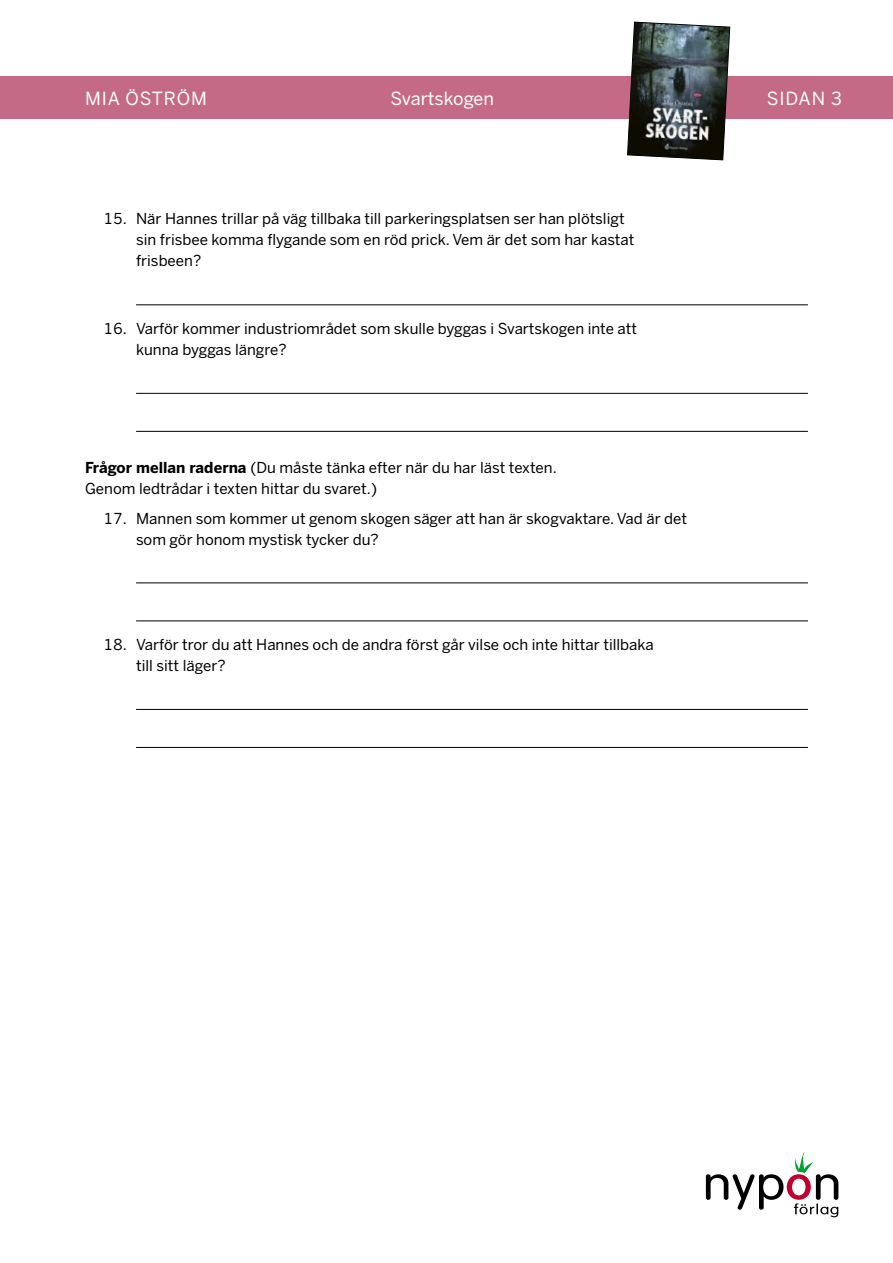
<style>
.page{position:relative;width:893px;height:1263px;background:#fff}
.page>*{position:absolute;margin:0;border:0;box-sizing:border-box;transform-origin:0 0}
.t1{font:18px "Benton Sans";letter-spacing:.005em;color:#fff}
.t2{font:18px "Benton Sans";letter-spacing:.05em;color:#fff}
.t3{font:15px/21px "Benton Sans";color:#000}
.s1{font-weight:700}
</style>
<div class="page">
<svg style="left:706px;top:1152px;width:132px;height:65px"></svg>
<div style="left:0;top:77px;width:893px;height:42px;background:#c46a87"></div>
<svg style="left:627px;top:21px;width:103px;height:140px"></svg>
<hr style="left:136px;top:304px;width:672px;height:1px;background:#000">
<hr style="left:136px;top:393px;width:672px;height:1px;background:#000">
<hr style="left:136px;top:431px;width:672px;height:1px;background:#000">
<hr style="left:136px;top:582px;width:672px;height:1px;background:#000">
<hr style="left:136px;top:620px;width:672px;height:1px;background:#000">
<hr style="left:136px;top:709px;width:672px;height:1px;background:#000">
<hr style="left:136px;top:747px;width:672px;height:1px;background:#000">
<p class="t2" style="left:85px;top:87px;width:123px">MIA ÖSTRÖM</p>
<p class="t1" style="left:390px;top:87px;width:105px">Svartskogen</p>
<p class="t1" style="left:767px;top:87px;width:77px">SIDAN 3</p>
<p class="t3" style="left:136px;top:209px;width:500px;text-indent:-33px">15. När Hannes trillar på väg tillbaka till parkeringsplatsen ser han plötsligt sin frisbee komma flygande som en röd prick. Vem är det som har kastat frisbeen?</p>
<p class="t3" style="left:136px;top:318px;width:503px;text-indent:-33px">16. Varför kommer industriområdet som skulle byggas i Svartskogen inte att kunna byggas längre?</p>
<p class="t3" style="left:85px;top:457px;width:473px"><span class="s1">Frågor mellan raderna</span> (Du måste tänka efter när du har läst texten.<br>Genom ledtrådar i texten hittar du svaret.)</p>
<p class="t3" style="left:136px;top:508px;width:553px;text-indent:-33px">17. Mannen som kommer ut genom skogen säger att han är skogvaktare. Vad är det som gör honom mystisk tycker du?</p>
<p class="t3" style="left:136px;top:634px;width:519px;text-indent:-33px">18. Varför tror du att Hannes och de andra först går vilse och inte hittar tillbaka till sitt läger?</p>
</div>
